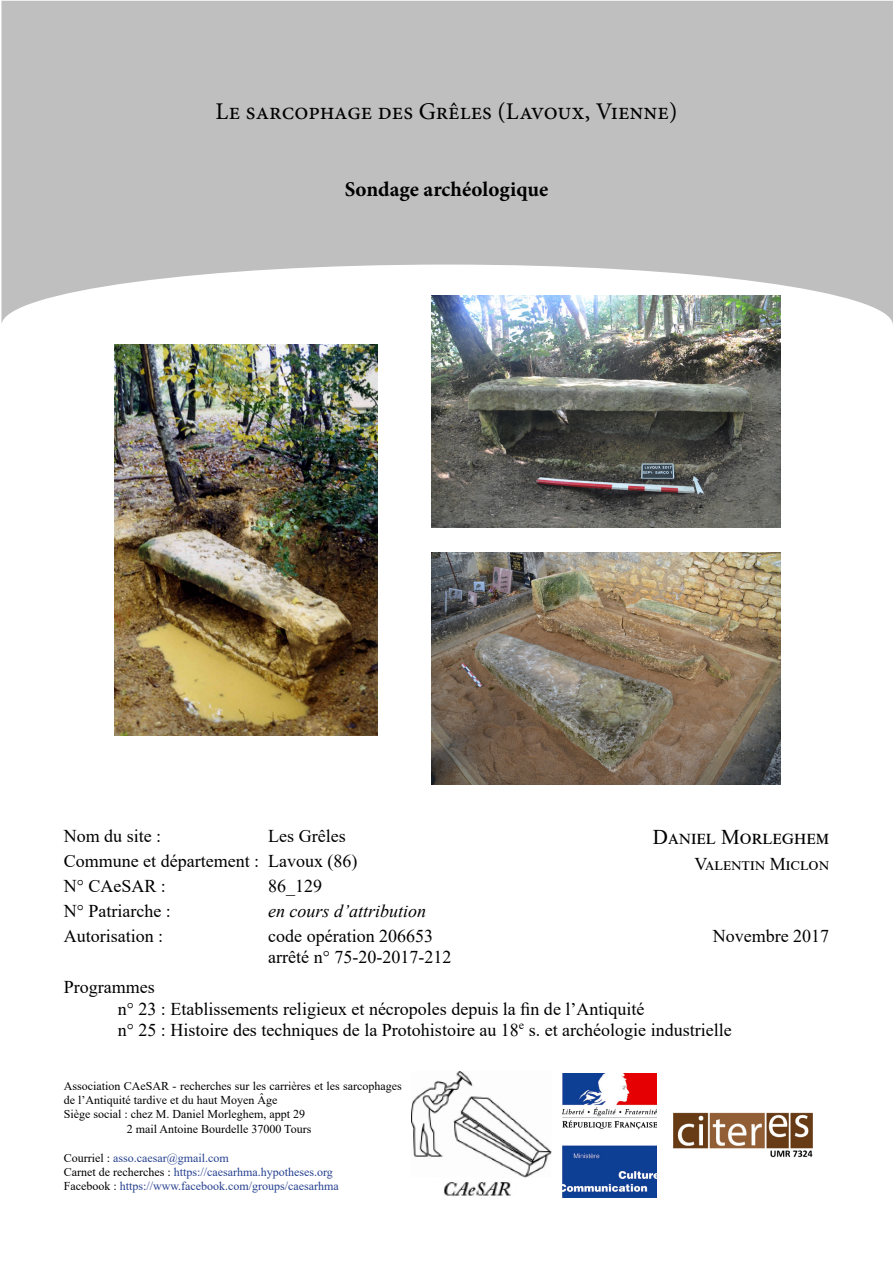
<style>
.page{position:relative;width:893px;height:1263px;background:#fff}
.page>*{position:absolute;margin:0;border:0;box-sizing:border-box;transform-origin:0 0}
.t1{font:24px "Minion Pro";color:#000}
.t2{font:700 21px "Minion Pro";color:#000}
.t3{font:21px "Times New Roman";color:#000}
.t4{font:18px/21.6px "Times New Roman";color:#000}
.t5{font:italic 18px "Times New Roman";color:#000}
.t6{font:12px "Times New Roman";color:#000}
.t7{font:12px/14.4px "Times New Roman";color:#25408f}
.s1{color:#000}
</style>
<div class="page">
<img style="left:412px;top:1071px;width:140px;height:126px">
<img style="left:673px;top:1112px;width:140px;height:46px">
<img style="left:562px;top:1073px;width:95px;height:125px">
<svg style="left:1px;top:1px;width:892px;height:323px;background:#c6c6c6"></svg>
<img style="left:115px;top:345px;width:263px;height:390px">
<img style="left:431px;top:553px;width:350px;height:231px">
<img style="left:431px;top:296px;width:350px;height:231px">
<h1 class="t1" style="left:216px;top:95px;width:463px">Le sarcophage des Grêles (Lavoux, Vienne)</h1>
<p class="t2" style="left:345px;top:174px;width:205px">Sondage archéologique</p>
<p class="t4" style="left:64px;top:824px;width:99px">Nom du site :</p>
<p class="t4" style="left:64px;top:849px;width:197px">Commune et département :</p>
<p class="t4" style="left:268px;top:824px;width:79px">Les Grêles</p>
<p class="t4" style="left:268px;top:849px;width:91px">Lavoux (86)</p>
<p class="t3" style="left:653px;top:822px;width:178px">Daniel Morleghem</p>
<p class="t4" style="left:694px;top:852px;width:135px">Valentin Miclon</p>
<p class="t4" style="left:64px;top:872px;width:109px;line-height:25px">N° CAeSAR :<br>N° Patriarche :</p>
<p class="t4" style="left:268px;top:874px;width:55px">86_129</p>
<p class="t5" style="left:268px;top:898px;width:160px">en cours d’attribution</p>
<p class="t4" style="left:64px;top:924px;width:101px">Autorisation :</p>
<p class="t4" style="left:268px;top:924px;width:185px">code opération 206653 arrêté n° 75-20-2017-212</p>
<p class="t4" style="left:713px;top:925px;width:118px">Novembre 2017</p>
<p class="t4" style="left:118px;top:975px;width:615px;text-indent:-54px">Programmes<br>n° 23 : Etablissements religieux et nécropoles depuis la fin de l’Antiquité<br>n° 25 : Histoire des techniques de la Protohistoire au 18<sup>e</sup> s. et archéologie industrielle</p>
<p class="t6" style="left:64px;top:1077px;width:340px">Association CAeSAR - recherches sur les carrières et les sarcophages</p>
<p class="t6" style="left:64px;top:1091px;width:215px">de l’Antiquité tardive et du haut Moyen Âge</p>
<p class="t6" style="left:64px;top:1106px;width:243px">Siège social : chez M. Daniel Morleghem, appt 29</p>
<p class="t6" style="left:127px;top:1120px;width:186px">2 mail Antoine Bourdelle 37000 Tours</p>
<p class="t7" style="left:64px;top:1150px;width:277px"><span class="s1">Courriel :</span> asso.caesar@gmail.com<br><span class="s1">Carnet de recherches :</span> https://caesarhma.hypotheses.org<br><span class="s1">Facebook :</span> https://www.facebook.com/groups/caesarhma</p>
</div>
